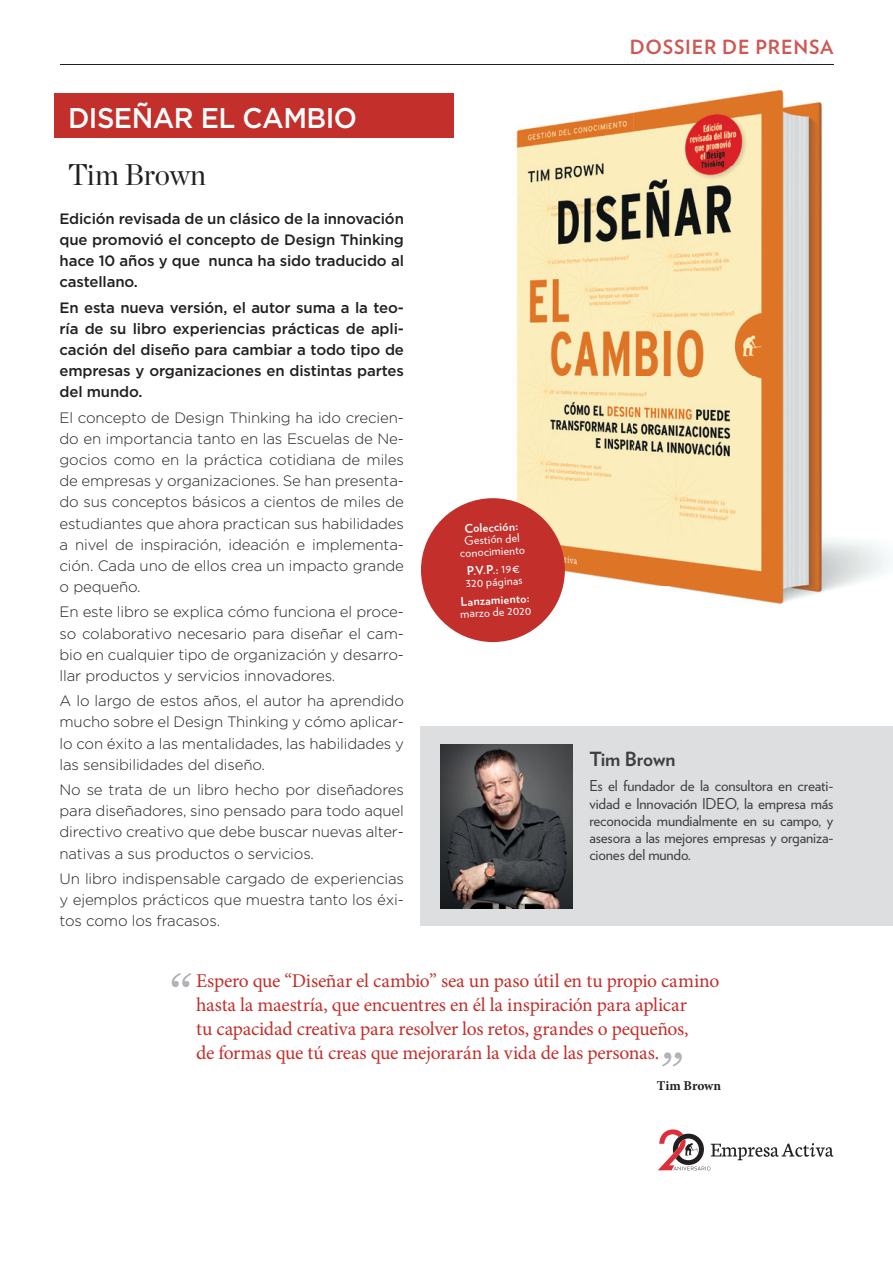
<style>
.page{position:relative;width:893px;height:1263px;background:#fff}
.page>*{position:absolute;margin:0;border:0;box-sizing:border-box;transform-origin:0 0}
.t1{font:30px "Chronicle Display";letter-spacing:-.005em;color:#231f20}
.t2{font:500 28.5px "Gotham";letter-spacing:-.02em;color:#fff;scale:.96 1}
.t3{font:19.5px/24px "Minion Pro";letter-spacing:-.015em;color:#c32f2b}
.t4{font:700 19.5px "Verlag";letter-spacing:.04em;color:#cd5954}
.t5{font:700 19.5px "Verlag";color:#3e3e3f}
.t6{font:300 15px/21.1px "Gotham";letter-spacing:-.01em;color:#231f20;text-align:justify}
.t7{font:500 15px/21.1px "Gotham";letter-spacing:-.01em;color:#231f20;text-align:justify}
.t8{font:15px/17.2px "Verlag";letter-spacing:-.01em;color:#3e3e3f;text-align:justify}
.t9{font:700 13.5px "Minion Pro";letter-spacing:-.01em;color:#231f20}
.t10{font:12px/12px "Verlag";color:#fff;text-align:center}
.t11{font:700 12px "Verlag";color:#fff}
.s1{font-weight:700}
</style>
<div class="page">
<hr style="left:60px;top:64px;width:773px;height:1px;background:#231f20">
<img style="left:477px;top:64px;width:411px;height:575px">
<img style="left:477px;top:64px;width:356px;height:1px">
<div style="left:54px;top:94px;width:400px;height:44px;background:#c32f2b"></div>
<div style="left:421px;top:726px;width:472px;height:200px;background:#dddee0"></div>
<div style="left:421px;top:498px;width:144px;height:144px;background:#c32f2b;border-radius:50%"></div>
<svg style="left:172px;top:973px;width:20px;height:14px"></svg>
<svg style="left:662px;top:1052px;width:20px;height:14px"></svg>
<img style="left:441px;top:744px;width:131px;height:164px">
<svg style="left:658px;top:1129px;width:175px;height:41px"></svg>
<h2 class="t2" style="left:68px;top:101px;width:303px">DISEÑAR EL CAMBIO</h2>
<h1 class="t1" style="left:68px;top:151px;width:140px">Tim Brown</h1>
<p class="t7" style="left:60px;top:208px;width:346px">Edición revisada de un clásico de la innovación que promovió el concepto de Design Thinking hace 10 años y que nunca ha sido traducido al castellano.</p>
<p class="t7" style="left:60px;top:297px;width:346px">En esta nueva versión, el autor suma a la teo&shy;ría de su libro experiencias prácticas de apli&shy;cación del diseño para cambiar a todo tipo de empresas y organizaciones en distintas partes del mundo.</p>
<p class="t6" style="left:60px;top:407px;width:346px">El concepto de Design Thinking ha ido crecien&shy;do en importancia tanto en las Escuelas de Ne&shy;gocios como en la práctica cotidiana de miles de empresas y organizaciones. Se han presenta&shy;do sus conceptos básicos a cientos de miles de estudiantes que ahora practican sus habilidades a nivel de inspiración, ideación e implementa&shy;ción. Cada uno de ellos crea un impacto grande o pequeño.</p>
<p class="t6" style="left:60px;top:601px;width:346px">En este libro se explica cómo funciona el proce&shy;so colaborativo necesario para diseñar el cam&shy;bio en cualquier tipo de organización y desarro&shy;llar productos y servicios innovadores.</p>
<p class="t6" style="left:60px;top:690px;width:346px">A lo largo de estos años, el autor ha aprendido mucho sobre el Design Thinking y cómo aplicar&shy;lo con éxito a las mentalidades, las habilidades y las sensibilidades del diseño.</p>
<p class="t6" style="left:60px;top:779px;width:346px">No se trata de un libro hecho por diseñadores para diseñadores, sino pensado para todo aquel directivo creativo que debe buscar nuevas alter&shy;nativas a sus productos o servicios.</p>
<p class="t6" style="left:60px;top:868px;width:346px">Un libro indispensable cargado de experiencias y ejemplos prácticos que muestra tanto los éxi&shy;tos como los fracasos.</p>
<p class="t11" style="left:464px;top:519px;width:55px;rotate:-3deg">Colección:</p>
<p class="t10" style="left:459px;top:534px;width:67px;rotate:-3deg">Gestión del conocimiento</p>
<p class="t10" style="left:465px;top:564px;width:58px;text-align:left;rotate:-3deg"><span class="s1">P.V.P.:</span> 19€<br>320 páginas</p>
<p class="t11" style="left:460px;top:592px;width:70px;rotate:-3deg">Lanzamiento:</p>
<p class="t10" style="left:460px;top:607px;width:72px;rotate:-3deg">marzo de 2020</p>
<h3 class="t4" style="left:630px;top:32px;width:205px">DOSSIER DE PRENSA</h3>
<h3 class="t5" style="left:589px;top:743px;width:88px">Tim Brown</h3>
<p class="t8" style="left:589px;top:776px;width:246px">Es el fundador de la consultora en creati&shy;vidad e Innovación IDEO, la empresa más reconocida mundialmente en su campo, y asesora a las mejores empresas y organiza&shy;ciones del mundo.</p>
<p class="t3" style="left:196px;top:969px;width:525px">Espero que “Diseñar el cambio” sea un paso útil en tu propio camino hasta la maestría, que encuentres en él la inspiración para aplicar<br>tu capacidad creativa para resolver los retos, grandes o pequeños,<br>de formas que tú creas que mejorarán la vida de las personas.</p>
<p class="t9" style="left:657px;top:1076px;width:66px">Tim Brown</p>
</div>
